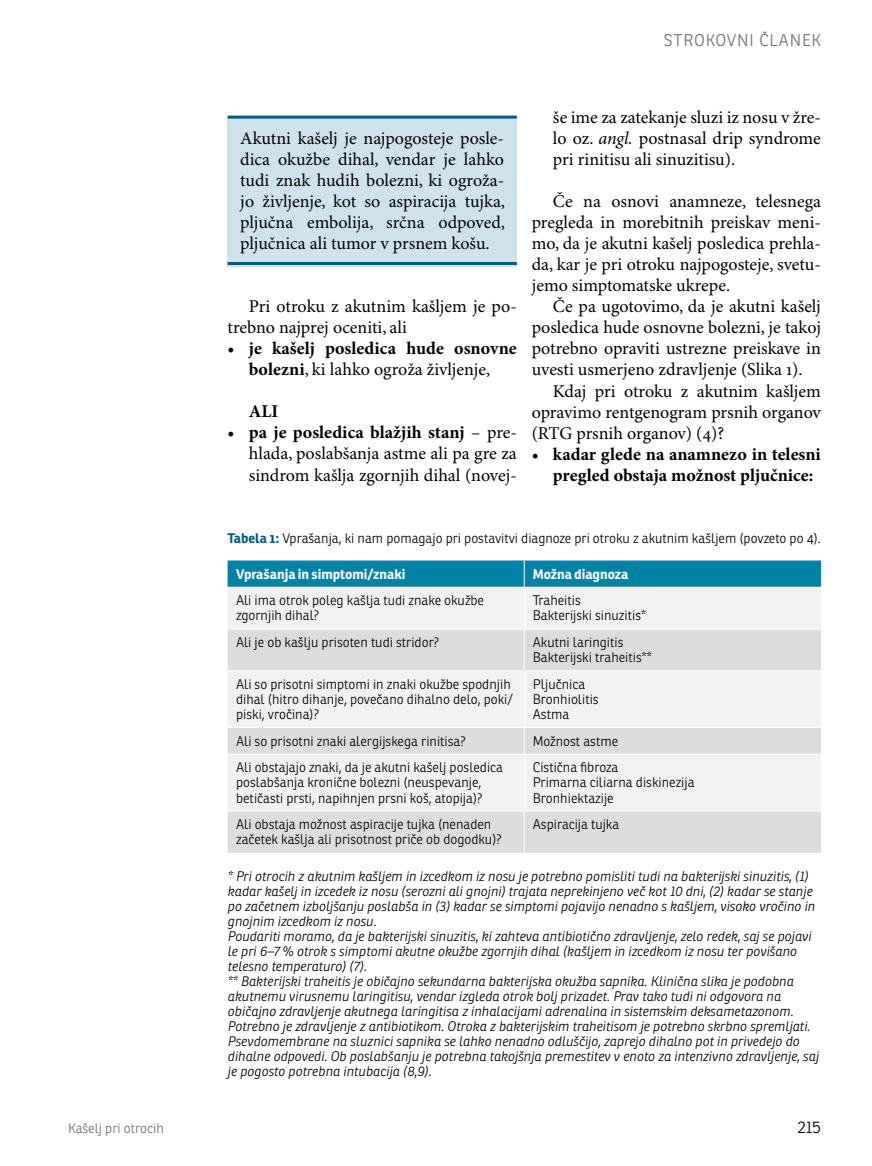
<style>
.page{position:relative;width:872px;height:1166px;background:#fff}
.page>*{position:absolute;margin:0;border:0;box-sizing:border-box;transform-origin:0 0}
.t1{font:18px/21px "Minion Pro";color:#000;text-align:justify}
.t2{font:700 18px/21px "Minion Pro";color:#000;text-align:center}
.t3{font:300 16.5px "Ronnia";letter-spacing:.05em;color:#6d6e71}
.t4{font:300 16.5px "Ronnia";color:#000}
.t5{font:italic 300 13.5px/15px "Ronnia";color:#000}
.t6{font:300 13.5px/15px "Ronnia";color:#000}
.t7{font:700 13.5px "Ronnia";color:#fff}
.t8{font:300 13.5px "Ronnia";color:#6d6e71}
.s1{font-weight:400}
.s2{font-weight:700}
.s3{font-style:italic}
.s4{font-weight:700;color:#005b7f}
</style>
<div class="page">
<div style="left:227px;top:118px;width:290px;height:149px;background:#cfe3ee"></div>
<hr style="left:227px;top:116px;width:290px;height:3px;background:#005b7f">
<hr style="left:227px;top:262px;width:290px;height:3px;background:#005b7f">
<div style="left:227px;top:587px;width:594px;height:41px;background:#f1f1f2"></div>
<svg style="left:227px;top:629px;width:594px;height:223px;fill:#f1f1f2"></svg>
<div style="left:227px;top:560px;width:594px;height:26px;background:#0082a5"></div>
<hr style="left:524px;top:587px;width:1px;height:41px;background:#fff">
<hr style="left:524px;top:629px;width:1px;height:41px;background:#fff">
<hr style="left:227px;top:670px;width:297px;height:1px;background:#fff">
<hr style="left:524px;top:670px;width:297px;height:1px;background:#fff">
<hr style="left:524px;top:671px;width:1px;height:56px;background:#fff">
<hr style="left:227px;top:727px;width:297px;height:1px;background:#fff">
<hr style="left:524px;top:727px;width:297px;height:1px;background:#fff">
<svg style="left:524px;top:728px;width:1px;height:25px"></svg>
<hr style="left:227px;top:753px;width:297px;height:1px;background:#fff">
<hr style="left:524px;top:753px;width:297px;height:1px;background:#fff">
<hr style="left:524px;top:754px;width:1px;height:56px;background:#fff">
<hr style="left:227px;top:810px;width:297px;height:1px;background:#fff">
<hr style="left:524px;top:810px;width:297px;height:1px;background:#fff">
<hr style="left:524px;top:811px;width:1px;height:41px;background:#fff">
<p class="t3" style="left:664px;top:30px;width:159px">Strokovni članek</p>
<h1 class="t1" style="left:240px;top:129px;width:266px">Akutni kašelj je najpogosteje posle&shy;dica okužbe dihal, vendar je lahko tudi znak hudih bolezni, ki ogroža&shy;jo življenje, kot so aspiracija tujka, pljučna embolija, srčna odpoved, pljučnica ali tumor v prsnem košu.</h1>
<h1 class="t1" style="left:227px;top:297px;width:291px;text-indent:21px">Pri otroku z akutnim kašljem je po&shy;trebno najprej oceniti, ali</h1>
<h1 class="t2" style="left:227px;top:338px;width:291px"><span class="s1">•</span> je kašelj posledica hude osnovne bolezni<span class="s1">, ki lahko ogroža življenje,</span></h1>
<h1 class="t2" style="left:249px;top:401px;width:31px">ALI</h1>
<h1 class="t1" style="left:249px;top:423px;width:269px;text-indent:-21px">• <span class="s2">pa je posledica blažjih stanj</span> – pre&shy;hlada, poslabšanja astme ali pa gre za sindrom kašlja zgornjih dihal (novej-</h1>
<h1 class="t1" style="left:553px;top:108px;width:269px">še ime za zatekanje sluzi iz nosu v žre&shy;lo oz. <span class="s3">angl.</span> postnasal drip syndrome pri rinitisu ali sinuzitisu).</h1>
<h1 class="t1" style="left:531px;top:192px;width:291px;text-indent:21px">Če na osnovi anamneze, telesnega pregleda in morebitnih preiskav meni&shy;mo, da je akutni kašelj posledica prehla&shy;da, kar je pri otroku najpogosteje, svetu&shy;jemo simptomatske ukrepe.</h1>
<h1 class="t1" style="left:531px;top:297px;width:291px;text-indent:21px">Če pa ugotovimo, da je akutni kašelj posledica hude osnovne bolezni, je takoj potrebno opraviti ustrezne preiskave in uvesti usmerjeno zdravljenje (Slika 1).</h1>
<h1 class="t1" style="left:531px;top:381px;width:291px;text-indent:21px">Kdaj pri otroku z akutnim kašljem opravimo rentgenogram prsnih organov (RTG prsnih organov) (4)?</h1>
<h1 class="t2" style="left:553px;top:443px;width:269px;text-align:left;text-indent:-21px"><span class="s1">•</span> kadar glede na anamnezo in telesni pregled obstaja možnost pljučnice:</h1>
<p class="t6" style="left:227px;top:531px;width:595px"><span class="s4">Tabela 1:</span> Vprašanja, ki nam pomagajo pri postavitvi diagnoze pri otroku z akutnim kašljem (povzeto po 4).</p>
<p class="t7" style="left:236px;top:565px;width:171px">Vprašanja in simptomi/znaki</p>
<p class="t7" style="left:533px;top:565px;width:97px">Možna diagnoza</p>
<p class="t6" style="left:236px;top:593px;width:249px">Ali ima otrok poleg kašlja tudi znake okužbe zgornjih dihal?</p>
<p class="t6" style="left:533px;top:593px;width:115px">Traheitis<br>Bakterijski sinuzitis*</p>
<p class="t6" style="left:236px;top:634px;width:204px">Ali je ob kašlju prisoten tudi stridor?</p>
<p class="t6" style="left:533px;top:634px;width:120px">Akutni laringitis<br>Bakterijski traheitis**</p>
<p class="t6" style="left:236px;top:676px;width:278px">Ali so prisotni simptomi in znaki okužbe spodnjih dihal (hitro dihanje, povečano dihalno delo, poki/ piski, vročina)?</p>
<p class="t6" style="left:533px;top:676px;width:67px">Pljučnica<br>Bronhiolitis<br>Astma</p>
<p class="t6" style="left:236px;top:733px;width:231px">Ali so prisotni znaki alergijskega rinitisa?</p>
<p class="t6" style="left:533px;top:733px;width:87px">Možnost astme</p>
<p class="t6" style="left:236px;top:759px;width:268px">Ali obstajajo znaki, da je akutni kašelj posledica poslabšanja kronične bolezni (neuspevanje, betičasti prsti, napihnjen prsni koš, atopija)?</p>
<p class="t6" style="left:533px;top:759px;width:163px">Cistična fibroza<br>Primarna ciliarna diskinezija<br>Bronhiektazije</p>
<p class="t6" style="left:236px;top:816px;width:267px">Ali obstaja možnost aspiracije tujka (nenaden začetek kašlja ali prisotnost priče ob dogodku)?</p>
<p class="t6" style="left:533px;top:816px;width:88px">Aspiracija tujka</p>
<p class="t5" style="left:228px;top:867px;width:593px">* Pri otrocih z akutnim kašljem in izcedkom iz nosu je potrebno pomisliti tudi na bakterijski sinuzitis, (1) kadar kašelj in izcedek iz nosu (serozni ali gnojni) trajata neprekinjeno več kot 10 dni, (2) kadar se stanje po začetnem izboljšanju poslabša in (3) kadar se simptomi pojavijo nenadno s kašljem, visoko vročino in gnojnim izcedkom iz nosu.<br>Poudariti moramo, da je bakterijski sinuzitis, ki zahteva antibiotično zdravljenje, zelo redek, saj se pojavi le pri 6–7 % otrok s simptomi akutne okužbe zgornjih dihal (kašljem in izcedkom iz nosu ter povišano telesno temperaturo) (7).<br>** Bakterijski traheitis je običajno sekundarna bakterijska okužba sapnika. Klinična slika je podobna akutnemu virusnemu laringitisu, vendar izgleda otrok bolj prizadet. Prav tako tudi ni odgovora na običajno zdravljenje akutnega laringitisa z inhalacijami adrenalina in sistemskim deksametazonom.<br>Potrebno je zdravljenje z antibiotikom. Otroka z bakterijskim traheitisom je potrebno skrbno spremljati.<br>Psevdomembrane na sluznici sapnika se lahko nenadno odluščijo, zaprejo dihalno pot in privedejo do dihalne odpovedi. Ob poslabšanju je potrebna takojšnja premestitev v enoto za intenzivno zdravljenje, saj je pogosto potrebna intubacija (8,9).</p>
<p class="t8" style="left:68px;top:1119px;width:97px">Kašelj pri otrocih</p>
<p class="t4" style="left:797px;top:1116px;width:25px">215</p>
</div>
